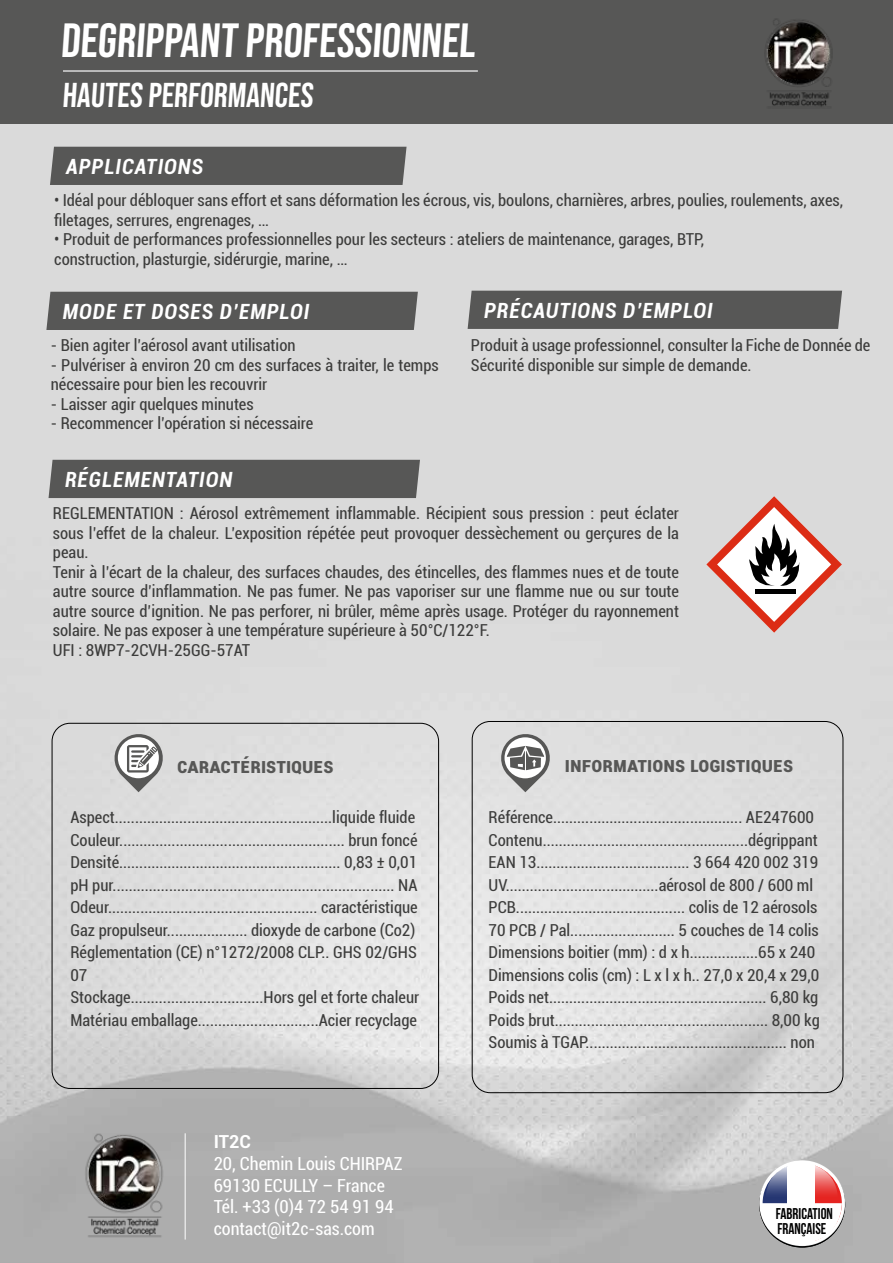
<style>
.page{position:relative;width:893px;height:1263px;background:#fff}
.page>*{position:absolute;margin:0;border:0;box-sizing:border-box;transform-origin:0 0}
.t1{font:48px "Bebas Neue";color:#fff}
.t2{font:34.5px "Bebas Neue";color:#fff}
.t3{font:italic 700 condensed 21px "Roboto";letter-spacing:.05em;color:#fff}
.t4{font:700 condensed 21px "Roboto";color:#575756}
.t5{font:condensed 18px/21.6px "Roboto";color:#fff}
.t6{font:700 18px "Roboto";color:#fff}
.t7{font:condensed 16.5px/22.5px "Roboto";color:#3c3c3b}
.t8{font:15.6px/14.7px "Bebas Neue";color:#000;scale:.95 1}
</style>
<div class="page">
<img style="left:0;top:410px;width:893px;height:853px">
<svg style="left:759px;top:1160px;width:86px;height:86px"></svg>
<svg style="left:761px;top:1163px;width:82px;height:81px"></svg>
<div style="left:0;top:0;width:893px;height:410px;background:#dadada"></div>
<div style="left:0;top:0;width:893px;height:123px;background:#575756"></div>
<svg style="left:112px;top:732px;width:53px;height:60px"></svg>
<div style="left:472px;top:721px;width:371px;height:372px;border:1px solid #000;border-radius:18px"></div>
<div style="left:50px;top:147px;width:357px;height:38px;background:#575756"></div>
<div style="left:46px;top:292px;width:372px;height:38px;background:#575756"></div>
<div style="left:49px;top:460px;width:371px;height:38px;background:#575756"></div>
<div style="left:468px;top:291px;width:374px;height:38px;background:#575756"></div>
<svg style="left:499px;top:732px;width:53px;height:60px"></svg>
<hr style="left:185px;top:1133px;width:1px;height:106px;background:#fff">
<hr style="left:63px;top:70px;width:415px;height:2px;background:#dadada">
<svg style="left:706px;top:496px;width:136px;height:137px"></svg>
<img style="left:766px;top:19px;width:67px;height:88px">
<img style="left:65px;top:1125px;width:120px;height:120px">
<h1 class="t1" style="left:60px;top:14px;width:420px">DEGRIPPANT PROFESSIONNEL</h1>
<h2 class="t2" style="left:62px;top:76px;width:255px">HAUTES PERFORMANCES</h2>
<p class="t3" style="left:66px;top:152px;width:139px">APPLICATIONS</p>
<p class="t7" style="left:54px;top:190px;width:790px;line-height:19.5px">• Idéal pour débloquer sans effort et sans déformation les écrous, vis, boulons, charnières, arbres, poulies, roulements, axes, filetages, serrures, engrenages, …</p>
<p class="t7" style="left:54px;top:229px;width:651px;line-height:19.5px">• Produit de performances professionnelles pour les secteurs : ateliers de maintenance, garages, BTP, construction, plasturgie, sidérurgie, marine, …</p>
<p class="t3" style="left:63px;top:297px;width:248px">MODE ET DOSES D’EMPLOI</p>
<p class="t7" style="left:51px;top:334px;width:246px">- Bien agiter l’aérosol avant utilisation</p>
<p class="t7" style="left:51px;top:355px;width:389px;line-height:19.5px">- Pulvériser à environ 20 cm des surfaces à traiter, le temps nécessaire pour bien les recouvrir</p>
<p class="t7" style="left:51px;top:392px;width:204px">- Laisser agir quelques minutes</p>
<p class="t7" style="left:51px;top:412px;width:264px">- Recommencer l’opération si nécessaire</p>
<p class="t3" style="left:65px;top:465px;width:169px">RÉGLEMENTATION</p>
<p class="t3" style="left:484px;top:296px;width:230px">PRÉCAUTIONS D’EMPLOI</p>
<p class="t7" style="left:471px;top:335px;width:401px;line-height:19.5px">Produit à usage professionnel, consulter la Fiche de Donnée de<br>Sécurité disponible sur simple de demande.</p>
<p class="t7" style="left:53px;top:503px;width:628px;line-height:19.5px">REGLEMENTATION : Aérosol extrêmement inflammable. Récipient sous pression : peut éclater sous l’effet de la chaleur. L’exposition répétée peut provoquer dessèchement ou gerçures de la peau.<br>Tenir à l’écart de la chaleur, des surfaces chaudes, des étincelles, des flammes nues et de toute autre source d’inflammation. Ne pas fumer. Ne pas vaporiser sur une flamme nue ou sur toute autre source d’ignition. Ne pas perforer, ni brûler, même après usage. Protéger du rayonnement solaire. Ne pas exposer à une température supérieure à 50°C/122°F.<br>UFI : 8WP7-2CVH-25GG-57AT</p>
<p class="t4" style="left:177px;top:751px;width:158px">CARACTÉRISTIQUES</p>
<p class="t4" style="left:565px;top:750px;width:230px">INFORMATIONS LOGISTIQUES</p>
<p class="t7" style="left:70px;top:805px;width:350px">Aspect......................................................liquide fluide Couleur........................................................ brun foncé Densité....................................................... 0,83 ± 0,01 pH pur...................................................................... NA Odeur.................................................... caractéristique Gaz propulseur.................... dioxyde de carbone (Co2)<br>Réglementation (CE) n°1272/2008 CLP.. GHS 02/GHS 07<br>Stockage.................................Hors gel et forte chaleur Matériau emballage..............................Acier recyclage</p>
<p class="t7" style="left:489px;top:805px;width:333px">Référence............................................... AE247600<br>Contenu...................................................dégrippant EAN 13...................................... 3 664 420 002 319<br>UV......................................aérosol de 800 / 600 ml PCB.......................................... colis de 12 aérosols 70 PCB / Pal.......................... 5 couches de 14 colis Dimensions boitier (mm) : d x h.................65 x 240<br>Dimensions colis (cm) : L x l x h.. 27,0 x 20,4 x 29,0<br>Poids net...................................................... 6,80 kg Poids brut..................................................... 8,00 kg Soumis à TGAP.................................................. non</p>
<p class="t6" style="left:214px;top:1129px;width:39px">IT2C</p>
<p class="t5" style="left:214px;top:1152px;width:191px">20, Chemin Louis CHIRPAZ<br>69130 ECULLY – France<br>Tél. +33 (0)4 72 54 91 94 contact@it2c-sas.com</p>
<p class="t8" style="left:776px;top:1206px;width:62px">FABRICATION<br>FRANÇAISE</p>
</div>
